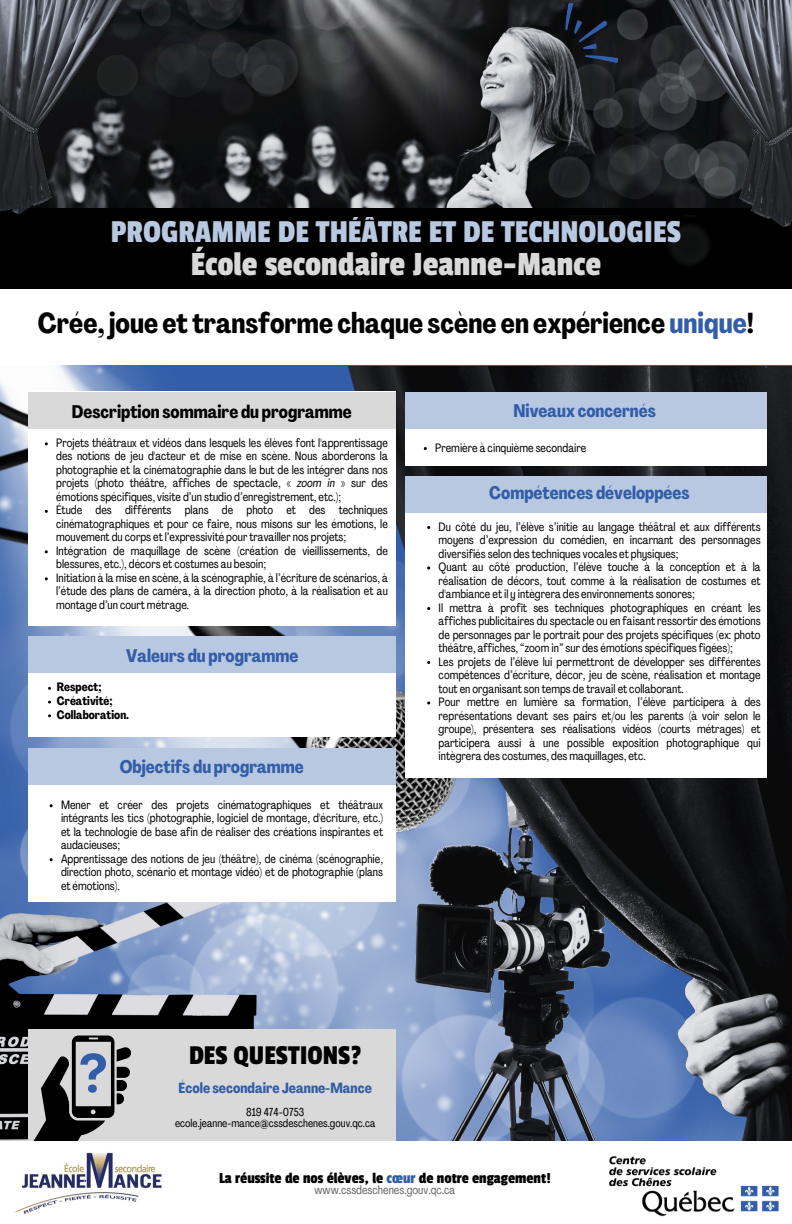
<style>
.page{position:relative;width:792px;height:1224px;background:#fff}
.page>*{position:absolute;margin:0;border:0;box-sizing:border-box;transform-origin:0 0}
.t1{font:35.5px "Passion One";color:#d9d9d9}
.t2{font:33.5px "Passion One";color:#b9c8e1}
.t3{font:700 28.5px "Agrandir Tight";color:#000}
.t4{font:28.5px "Passion One";color:#000}
.t5{font:700 18px "Agrandir Tight";color:#325da8}
.t6{font:700 18px "Agrandir Tight";color:#000}
.t7{font:16px "Passion One";color:#000}
.t8{font:700 14.5px "Agrandir Tight";color:#325da8}
.t9{font:12px/13.5px "Agrandir Tight";color:#000;text-align:justify}
.t10{font:700 12px "Agrandir Tight";color:#000}
.t11{font:12px "Agrandir Tight";color:#666}
.t12{font:11.5px "Agrandir Tight";color:#000}
.t13{font:11.2px "Agrandir Tight";color:#000}
.s1{color:#325da8}
.s2{font-style:italic}
</style>
<div class="page">
<img style="left:0;top:365px;width:485px;height:512px">
<div style="left:0;top:201px;width:792px;height:88px;background:#000"></div>
<img style="left:240px;top:366px;width:552px;height:775px">
<div style="left:28px;top:392px;width:368px;height:234px;background:#fff"></div>
<div style="left:406px;top:392px;width:361px;height:73px;background:#fff"></div>
<div style="left:28px;top:392px;width:368px;height:37px;background:#d9d9d9"></div>
<div style="left:406px;top:392px;width:361px;height:37px;background:#b9c8e1"></div>
<div style="left:28px;top:636px;width:368px;height:37px;background:#b9c8e1"></div>
<svg style="left:730px;top:365px;width:37px;height:3px"></svg>
<img style="left:0;top:877px;width:257px;height:264px">
<div style="left:28px;top:784px;width:368px;height:118px;background:#fff"></div>
<div style="left:28px;top:748px;width:368px;height:36px;background:#b9c8e1"></div>
<div style="left:406px;top:476px;width:361px;height:301px;background:#fff"></div>
<div style="left:406px;top:476px;width:361px;height:37px;background:#b9c8e1"></div>
<div style="left:28px;top:673px;width:368px;height:64px;background:#fff"></div>
<div style="left:28px;top:1029px;width:368px;height:140px;background:#d9d9d9"></div>
<div style="left:0;top:1141px;width:792px;height:83px;background:#fff"></div>
<svg style="left:33px;top:1036px;width:99px;height:105px"></svg>
<img style="left:609px;top:1156px;width:170px;height:61px">
<img style="left:629px;top:0;width:158px;height:265px">
<div style="left:0;top:208px;width:792px;height:6px;background:#000"></div>
<img style="left:649px;top:0;width:12px;height:208px">
<img style="left:0;top:0;width:142px;height:214px">
<img style="left:15px;top:1152px;width:147px;height:62px">
<img style="left:170px;top:0;width:459px;height:238px">
<img style="left:661px;top:0;width:131px;height:226px">
<img style="left:93px;top:0;width:350px;height:171px">
<p class="t2" style="left:111px;top:214px;width:572px">PROGRAMME DE THÉÂTRE ET DE TECHNOLOGIES</p>
<p class="t1" style="left:191px;top:245px;width:412px">École secondaire Jeanne-Mance</p>
<p class="t3" style="left:38px;top:312px;width:718px">Crée, joue et transforme chaque scène en expérience <span class="s1">unique</span>!</p>
<p class="t6" style="left:72px;top:404px;width:282px">Description sommaire du programme</p>
<p class="t9" style="left:56px;top:437px;width:333px">Projets théâtraux et vidéos dans lesquels les élèves font l'apprentissage des notions de jeu d'acteur et de mise en scène. Nous aborderons la photographie et la cinématographie dans le but de les intégrer dans nos projets (photo théâtre, affiches de spectacle, « <span class="s2">zoom in</span> » sur des émotions spécifiques, visite d’un studio d’enregistrement, etc.);</p>
<h4 class="t9" style="left:56px;top:505px;width:333px">Étude des différents plans de photo et des techniques cinématographiques et pour ce faire, nous misons sur les émotions, le mouvement du corps et l’expressivité pour travailler nos projets;</h4>
<p class="t9" style="left:56px;top:545px;width:333px">Intégration de maquillage de scène (création de vieillissements, de blessures, etc.), décors et costumes au besoin;</p>
<p class="t9" style="left:56px;top:572px;width:333px">Initiation à la mise en scène, à la scénographie, à l’écriture de scénarios, à l’étude des plans de caméra, à la direction photo, à la réalisation et au montage d’un court métrage.</p>
<p class="t5" style="left:126px;top:648px;width:174px">Valeurs du programme</p>
<h4 class="t10" style="left:57px;top:682px;width:46px">Respect;</h4>
<p class="t10" style="left:57px;top:696px;width:57px">Créativité;</p>
<h4 class="t10" style="left:57px;top:710px;width:74px">Collaboration.</h4>
<h4 class="t5" style="left:120px;top:759px;width:186px">Objectifs du programme</h4>
<p class="t9" style="left:61px;top:799px;width:324px">Mener et créer des projets cinématographiques et théâtraux intégrants les tics (photographie, logiciel de montage, d'écriture, etc.) et la technologie de base afin de réaliser des créations inspirantes et audacieuses;</p>
<p class="t9" style="left:61px;top:853px;width:324px">Apprentissage des notions de jeu (théâtre), de cinéma (scénographie, direction photo, scénario et montage vidéo) et de photographie (plans et émotions).</p>
<p class="t5" style="left:514px;top:404px;width:144px">Niveaux concernés</p>
<p class="t9" style="left:435px;top:442px;width:153px">Première à cinquième secondaire</p>
<p class="t5" style="left:489px;top:486px;width:202px">Compétences développées</p>
<p class="t9" style="left:439px;top:521px;width:324px;text-align:left">Du côté du jeu, l’élève s’initie au langage théâtral et aux différents moyens d’expression du comédien, en incarnant des personnages diversifiés selon des techniques vocales et physiques;<br>Quant au côté production, l’élève touche à la conception et à la réalisation de décors, tout comme à la réalisation de costumes et d'ambiance et il y intègrera des environnements sonores;<br>Il mettra à profit ses techniques photographiques en créant les affiches publicitaires du spectacle ou en faisant ressortir des émotions de personnages par le portrait pour des projets spécifiques (ex: photo théâtre, affiches, “zoom in” sur des émotions spécifiques figées);</p>
<h5 class="t9" style="left:439px;top:656px;width:324px">Les projets de l’élève lui permettront de développer ses différentes compétences d’écriture, décor, jeu de scène, réalisation et montage tout en organisant son temps de travail et collaborant.</h5>
<p class="t9" style="left:439px;top:696px;width:324px">Pour mettre en lumière sa formation, l’élève participera à des représentations devant ses pairs et/ou les parents (à voir selon le groupe), présentera ses réalisations vidéos (courts métrages) et participera aussi à une possible exposition photographique qui intègrera des costumes, des maquillages, etc.</p>
<p class="t4" style="left:189px;top:1040px;width:174px">DES QUESTIONS?</p>
<h1 class="t8" style="left:179px;top:1082px;width:195px">École secondaire Jeanne-Mance</h1>
<h3 class="t12" style="left:246px;top:1107px;width:60px">819 474-0753</h3>
<p class="t13" style="left:175px;top:1119px;width:202px">ecole.jeanne-mance@cssdeschenes.gouv.qc.ca</p>
<p class="t7" style="left:219px;top:1169px;width:333px">La réussite de nos élèves, le <span class="s1">cœur</span> de notre engagement!</p>
<p class="t11" style="left:315px;top:1185px;width:142px">www.cssdeschenes.gouv.qc.ca</p>
</div>
